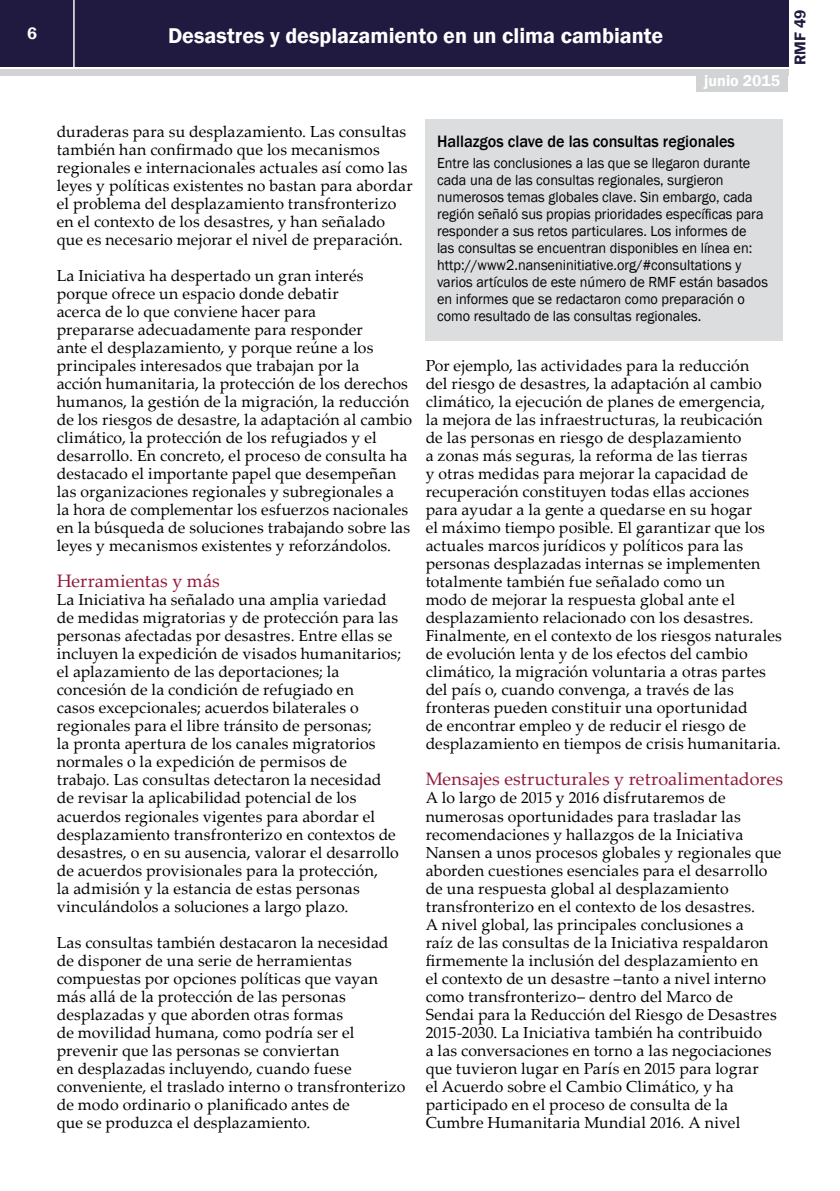
<style>
.page{position:relative;width:840px;height:1191px;background:#fff}
.page>*{position:absolute;margin:0;border:0;box-sizing:border-box;transform-origin:0 0}
.t1{font:600 22px "Franklin Gothic";color:#fff}
.t2{font:18px "Palatino Linotype";letter-spacing:.01em;color:#92183a}
.t3{font:500 17px "Franklin Gothic";color:#000;scale:.95 1}
.t4{font:600 17px "Franklin Gothic";color:#fff}
.t5{font:16px/18px "Palatino Linotype";letter-spacing:.01em;color:#000}
.t6{font:600 16px "Franklin Gothic";color:#fff}
.t7{font:600 16px "Franklin Gothic";color:#211a40}
.t8{font:15px/17px "Franklin Gothic";color:#000;scale:.95 1}
</style>
<div class="page">
<div style="left:0;top:0;width:787px;height:66px;background:#211a40"></div>
<div style="left:0;top:69px;width:787px;height:6px;background:#d1d3d4"></div>
<hr style="left:73px;top:0;width:2px;height:67px;background:#fff">
<div style="left:696px;top:74px;width:91px;height:18px;background:#d1d3d4"></div>
<div style="left:425px;top:119px;width:357px;height:222px;background:#dcddde"></div>
<p class="t4" style="left:27px;top:23px;width:11px">6</p>
<h1 class="t1" style="left:168px;top:22px;width:496px">Desastres y desplazamiento en un clima cambiante</h1>
<p class="t6" style="left:703px;top:71px;width:77px">junio 2015</p>
<p class="t7" style="left:789px;top:65px;width:57px;rotate:-90deg">RMF 49</p>
<p class="t5" style="left:57px;top:122px;width:357px">duraderas para su desplazamiento. Las consultas también han confirmado que los mecanismos regionales e internacionales actuales así como las leyes y políticas existentes no bastan para abordar el problema del desplazamiento transfronterizo en el contexto de los desastres, y han señalado que es necesario mejorar el nivel de preparación.</p>
<p class="t5" style="left:57px;top:266px;width:357px">La Iniciativa ha despertado un gran interés porque ofrece un espacio donde debatir<br>acerca de lo que conviene hacer para<br>prepararse adecuadamente para responder<br>ante el desplazamiento, y porque reúne a los principales interesados que trabajan por la<br>acción humanitaria, la protección de los derechos humanos, la gestión de la migración, la reducción de los riesgos de desastre, la adaptación al cambio climático, la protección de los refugiados y el desarrollo. En concreto, el proceso de consulta ha destacado el importante papel que desempeñan las organizaciones regionales y subregionales a<br>la hora de complementar los esfuerzos nacionales en la búsqueda de soluciones trabajando sobre las leyes y mecanismos existentes y reforzándolos.</p>
<p class="t2" style="left:57px;top:568px;width:164px">Herramientas y más</p>
<p class="t5" style="left:57px;top:590px;width:345px">La Iniciativa ha señalado una amplia variedad de medidas migratorias y de protección para las personas afectadas por desastres. Entre ellas se incluyen la expedición de visados humanitarios; el aplazamiento de las deportaciones; la concesión de la condición de refugiado en<br>casos excepcionales; acuerdos bilaterales o regionales para el libre tránsito de personas;<br>la pronta apertura de los canales migratorios normales o la expedición de permisos de trabajo. Las consultas detectaron la necesidad de revisar la aplicabilidad potencial de los acuerdos regionales vigentes para abordar el desplazamiento transfronterizo en contextos de desastres, o en su ausencia, valorar el desarrollo de acuerdos provisionales para la protección,<br>la admisión y la estancia de estas personas vinculándolos a soluciones a largo plazo.</p>
<p class="t5" style="left:57px;top:932px;width:350px">Las consultas también destacaron la necesidad de disponer de una serie de herramientas compuestas por opciones políticas que vayan más allá de la protección de las personas desplazadas y que aborden otras formas<br>de movilidad humana, como podría ser el prevenir que las personas se conviertan<br>en desplazadas incluyendo, cuando fuese conveniente, el traslado interno o transfronterizo de modo ordinario o planificado antes de<br>que se produzca el desplazamiento.</p>
<p class="t3" style="left:437px;top:131px;width:315px">Hallazgos clave de las consultas regionales</p>
<p class="t8" style="left:437px;top:155px;width:350px">Entre las conclusiones a las que se llegaron durante cada una de las consultas regionales, surgieron numerosos temas globales clave. Sin embargo, cada región señaló sus propias prioridades específicas para responder a sus retos particulares. Los informes de<br>las consultas se encuentran disponibles en línea en: http://www2.nanseninitiative.org/#consultations y varios artículos de este número de RMF están basados en informes que se redactaron como preparación o como resultado de las consultas regionales.</p>
<p class="t5" style="left:425px;top:356px;width:357px">Por ejemplo, las actividades para la reducción<br>del riesgo de desastres, la adaptación al cambio climático, la ejecución de planes de emergencia,<br>la mejora de las infraestructuras, la reubicación de las personas en riesgo de desplazamiento<br>a zonas más seguras, la reforma de las tierras<br>y otras medidas para mejorar la capacidad de recuperación constituyen todas ellas acciones para ayudar a la gente a quedarse en su hogar<br>el máximo tiempo posible. El garantizar que los actuales marcos jurídicos y políticos para las personas desplazadas internas se implementen totalmente también fue señalado como un<br>modo de mejorar la respuesta global ante el desplazamiento relacionado con los desastres.<br>Finalmente, en el contexto de los riesgos naturales de evolución lenta y de los efectos del cambio climático, la migración voluntaria a otras partes del país o, cuando convenga, a través de las fronteras pueden constituir una oportunidad<br>de encontrar empleo y de reducir el riesgo de desplazamiento en tiempos de crisis humanitaria.</p>
<p class="t2" style="left:425px;top:766px;width:359px">Mensajes estructurales y retroalimentadores</p>
<p class="t5" style="left:425px;top:788px;width:357px">A lo largo de 2015 y 2016 disfrutaremos de numerosas oportunidades para trasladar las recomendaciones y hallazgos de la Iniciativa Nansen a unos procesos globales y regionales que aborden cuestiones esenciales para el desarrollo de una respuesta global al desplazamiento transfronterizo en el contexto de los desastres.<br>A nivel global, las principales conclusiones a<br>raíz de las consultas de la Iniciativa respaldaron firmemente la inclusión del desplazamiento en<br>el contexto de un desastre ‒tanto a nivel interno como transfronterizo‒ dentro del Marco de Sendai para la Reducción del Riesgo de Desastres 2015-2030. La Iniciativa también ha contribuido<br>a las conversaciones en torno a las negociaciones que tuvieron lugar en París en 2015 para lograr<br>el Acuerdo sobre el Cambio Climático, y ha participado en el proceso de consulta de la Cumbre Humanitaria Mundial 2016. A nivel</p>
</div>
